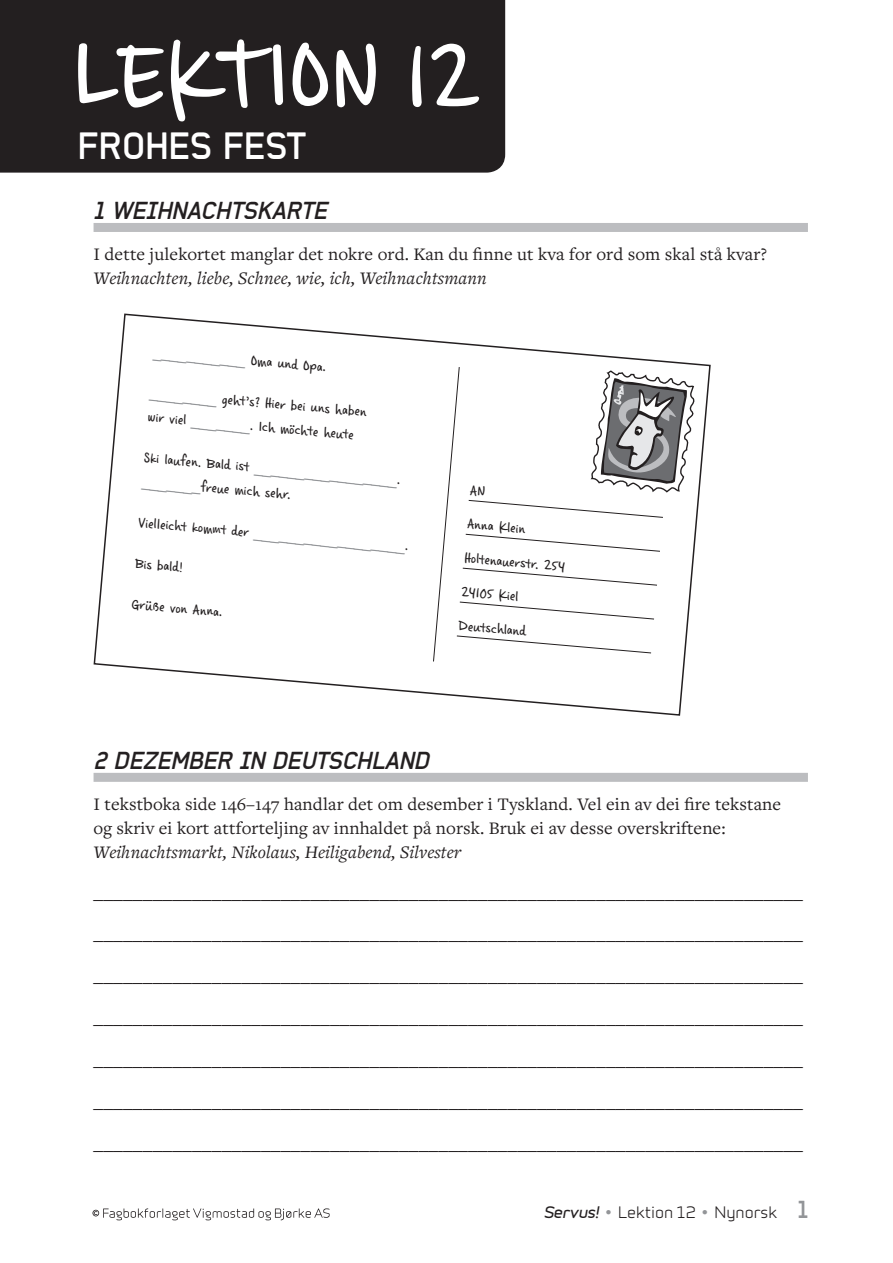
<style>
.page{position:relative;width:893px;height:1263px;background:#fff}
.page>*{position:absolute;margin:0;border:0;box-sizing:border-box;transform-origin:0 0}
.t1{font:128.55px "Casino Hand";color:#fff}
.t2{font:700 37.05px "Baksheesh";color:#fff}
.t3{font:italic 700 24px "Baksheesh";color:#231f20}
.t4{font:20.1px/41.8px "Freight Text";color:#231f20;text-align:justify}
.t5{font:19.5px/41px "Casino Hand";color:#231f20}
.t6{font:18.3px/24px "Freight Text";letter-spacing:.005em;color:#231f20}
.t7{font:italic 18.3px "Freight Text";letter-spacing:.005em;color:#231f20}
.t8{font:15px "Infinity T Medium";color:#231f20}
.s1{color:#939598}
.s2{font-family:"Infinity ST Bold";font-style:italic}
.s3{font-family:"Baksheesh";font-weight:700;font-size:24px;color:#939598}
</style>
<div class="page">
<div style="left:94px;top:223px;width:714px;height:9px;background:#bcbdc0"></div>
<div style="left:94px;top:773px;width:714px;height:9px;background:#bcbdc0"></div>
<svg style="left:93px;top:313px;width:618px;height:403px"></svg>
<svg style="left:433px;top:367px;width:264px;height:295px"></svg>
<div style="left:0;top:0;width:506px;height:173px;background:#231f20"></div>
<svg style="left:92px;top:1208px;width:238px;height:12px"></svg>
<h1 class="t1" style="left:73px;top:19px;width:404px">LEKTION 12</h1>
<h2 class="t2" style="left:78px;top:124px;width:230px">FROHES FEST</h2>
<p class="t3" style="left:94px;top:196px;width:235px">1 WEIHNACHTSKARTE</p>
<p class="t6" style="left:94px;top:242px;width:675px">I dette julekortet manglar det nokre ord. Kan du finne ut kva for ord som skal stå kvar?</p>
<p class="t7" style="left:94px;top:268px;width:395px">Weihnachten, liebe, Schnee, wie, ich, Weihnachtsmann</p>
<p class="t5" style="left:155px;top:332px;width:219px;rotate:5deg"><span class="s1">___________</span> Oma und Opa. <span class="s1">________</span> geht’s? Hier bei uns haben</p>
<p class="t5" style="left:150px;top:397px;width:259px;rotate:5deg">wir viel <span class="s1">_______</span>. Ich möchte heute<br>Ski laufen. Bald ist <span class="s1">_________________</span>.</p>
<p class="t5" style="left:144px;top:461px;width:272px;rotate:5deg"><span class="s1">_______</span>freue mich sehr.<br>Vielleicht kommt der <span class="s1">__________________</span>.<br>Bis bald!<br>Grüße von Anna.</p>
<p class="t5" style="left:472px;top:473px;width:103px;line-height:34px;rotate:5deg">AN<br>Anna Klein<br>Holtenauerstr. 254<br>24105 Kiel<br>Deutschland</p>
<p class="t3" style="left:94px;top:746px;width:335px">2 DEZEMBER IN DEUTSCHLAND</p>
<p class="t6" style="left:94px;top:792px;width:689px">I tekstboka side 146–147 handlar det om desember i Tyskland. Vel ein av dei fire tekstane og skriv ei kort attforteljing av innhaldet på norsk. Bruk ei av desse overskriftene:</p>
<p class="t7" style="left:94px;top:842px;width:369px">Weihnachtsmarkt, Nikolaus, Heiligabend, Silvester</p>
<p class="t4" style="left:94px;top:872px;width:711px">________________________________________________________________________ ________________________________________________________________________ ________________________________________________________________________ ________________________________________________________________________ ________________________________________________________________________ ________________________________________________________________________ ________________________________________________________________________</p>
<p class="t8" style="left:544px;top:1201px;width:266px"><span class="s2">Servus!</span> <span class="s1">•</span> Lektion 12 <span class="s1">•</span> Nynorsk <span class="s3">1</span></p>
</div>
